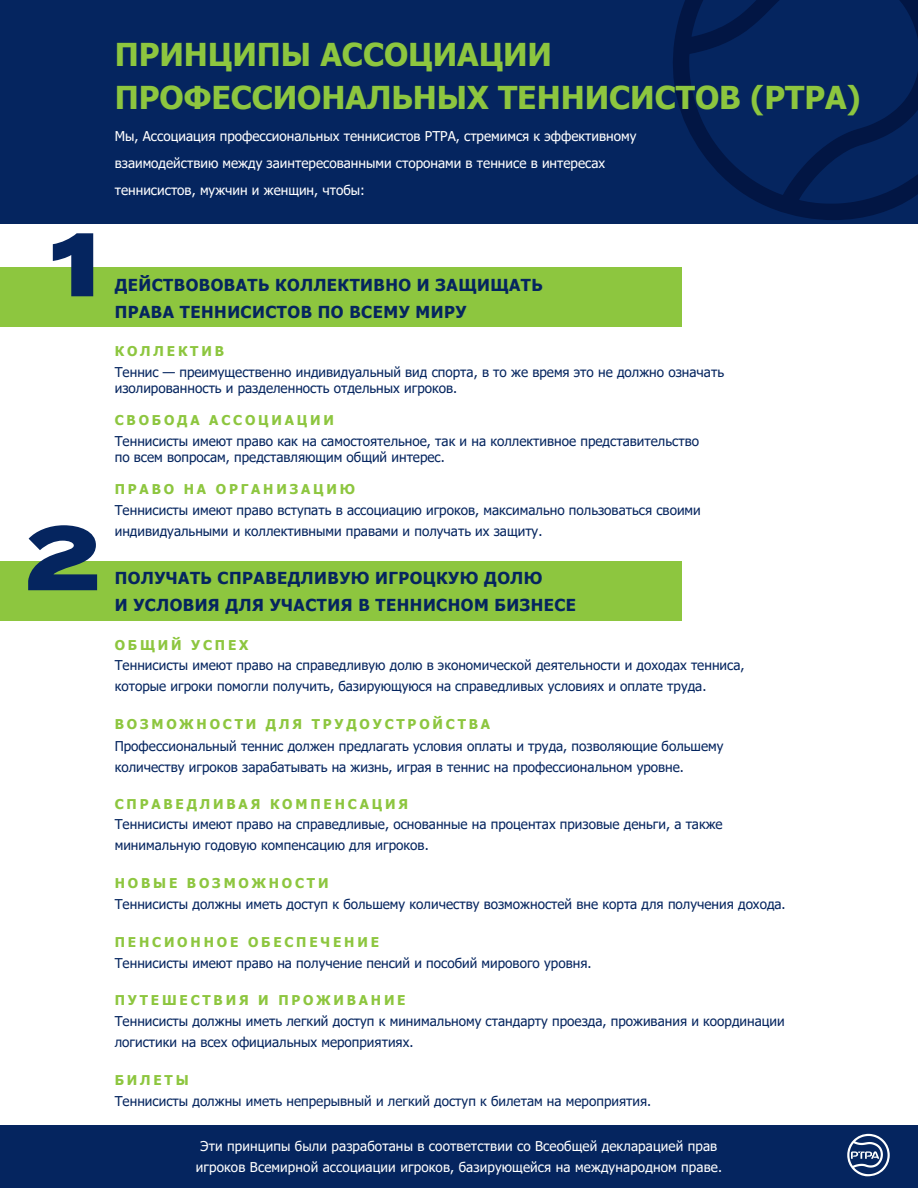
<style>
.page{position:relative;width:918px;height:1188px;background:#fff}
.page>*{position:absolute;margin:0;border:0;box-sizing:border-box;transform-origin:0 0}
.t1{font:800 90px "Termina";color:#05255f}
.t2{font:700 31.5px/43.7px "Tahoma";color:#8dc63f}
.t3{font:700 16.5px/27px "Tahoma";letter-spacing:.03em;color:#05255f}
.t4{font:13.5px/21px "Tahoma";color:#05255f}
.t5{font:13.5px/27px "Tahoma";color:#fff}
.t6{font:700 13.5px "Tahoma";letter-spacing:.21em;color:#8dc63f}
</style>
<div class="page">
<div style="left:0;top:0;width:918px;height:224px;background:#05255f"></div>
<svg style="left:673px;top:0;width:245px;height:220px"></svg>
<div style="left:0;top:268px;width:681px;height:59px;background:#8dc63f"></div>
<div style="left:0;top:562px;width:681px;height:59px;background:#8dc63f"></div>
<div style="left:0;top:1125px;width:918px;height:63px;background:#05255f"></div>
<svg style="left:847px;top:1134px;width:43px;height:42px"></svg>
<h1 class="t1" style="left:51px;top:197px;width:50px">1</h1>
<h1 class="t1" style="left:25px;top:491px;width:77px">2</h1>
<h2 class="t2" style="left:115px;top:34px;width:748px">ПРИНЦИПЫ АССОЦИАЦИИ<br>ПРОФЕССИОНАЛЬНЫХ ТЕННИСИСТОВ (PTPA)</h2>
<p class="t5" style="left:115px;top:123px;width:523px">Мы, Ассоциация профессиональных теннисистов PTPA, стремимся к эффективному взаимодействию между заинтересованными сторонами в теннисе в интересах теннисистов, мужчин и женщин, чтобы:</p>
<p class="t3" style="left:115px;top:272px;width:429px">ДЕЙСТВОВОВАТЬ КОЛЛЕКТИВНО И ЗАЩИЩАТЬ<br>ПРАВА ТЕННИСИСТОВ ПО ВСЕМУ МИРУ</p>
<p class="t6" style="left:115px;top:341px;width:111px">КОЛЛЕКТИВ</p>
<p class="t4" style="left:115px;top:364px;width:611px;line-height:16.2px">Теннис — преимущественно индивидуальный вид спорта, в то же время это не должно означать изолированность и разделенность отдельных игроков.</p>
<p class="t6" style="left:115px;top:410px;width:221px">СВОБОДА АССОЦИАЦИИ</p>
<p class="t4" style="left:115px;top:433px;width:586px;line-height:16.2px">Теннисисты имеют право как на самостоятельное, так и на коллективное представительство по всем вопросам, представляющим общий интерес.</p>
<p class="t6" style="left:115px;top:479px;width:242px">ПРАВО НА ОРГАНИЗАЦИЮ</p>
<p class="t4" style="left:115px;top:500px;width:588px">Теннисисты имеют право вступать в ассоциацию игроков, максимально пользоваться своими индивидуальными и коллективными правами и получать их защиту.</p>
<p class="t3" style="left:115px;top:565px;width:463px">ПОЛУЧАТЬ СПРАВЕДЛИВУЮ ИГРОЦКУЮ ДОЛЮ<br>И УСЛОВИЯ ДЛЯ УЧАСТИЯ В ТЕННИСНОМ БИЗНЕСЕ</p>
<p class="t6" style="left:115px;top:635px;width:135px">ОБЩИЙ УСПЕХ</p>
<p class="t4" style="left:115px;top:656px;width:631px">Теннисисты имеют право на справедливую долю в экономической деятельности и доходах тенниса, которые игроки помогли получить, базирующуюся на справедливых условиях и оплате труда.</p>
<p class="t6" style="left:115px;top:715px;width:377px">ВОЗМОЖНОСТИ ДЛЯ ТРУДОУСТРОЙСТВА</p>
<p class="t4" style="left:115px;top:737px;width:610px">Профессиональный теннис должен предлагать условия оплаты и труда, позволяющие большему количеству игроков зарабатывать на жизнь, играя в теннис на профессиональном уровне.</p>
<p class="t6" style="left:115px;top:794px;width:295px">СПРАВЕДЛИВАЯ КОМПЕНСАЦИЯ</p>
<p class="t4" style="left:115px;top:815px;width:609px">Теннисисты имеют право на справедливые, основанные на процентах призовые деньги, а также минимальную годовую компенсацию для игроков.</p>
<p class="t6" style="left:115px;top:874px;width:215px">НОВЫЕ ВОЗМОЖНОСТИ</p>
<p class="t4" style="left:115px;top:894px;width:672px">Теннисисты должны иметь доступ к большему количеству возможностей вне корта для получения дохода.</p>
<p class="t6" style="left:115px;top:932px;width:266px">ПЕНСИОННОЕ ОБЕСПЕЧЕНИЕ</p>
<p class="t4" style="left:115px;top:953px;width:478px">Теннисисты имеют право на получение пенсий и пособий мирового уровня.</p>
<p class="t6" style="left:115px;top:991px;width:292px">ПУТЕШЕСТВИЯ И ПРОЖИВАНИЕ</p>
<p class="t4" style="left:115px;top:1012px;width:672px">Теннисисты должны иметь легкий доступ к минимальному стандарту проезда, проживания и координации логистики на всех официальных мероприятиях.</p>
<p class="t6" style="left:115px;top:1070px;width:75px">БИЛЕТЫ</p>
<p class="t4" style="left:115px;top:1091px;width:538px">Теннисисты должны иметь непрерывный и легкий доступ к билетам на мероприятия.</p>
<p class="t5" style="left:196px;top:1137px;width:528px;line-height:21px;text-align:center">Эти принципы были разработаны в соответствии со Всеобщей декларацией прав игроков Всемирной ассоциации игроков, базирующейся на международном праве.</p>
</div>
